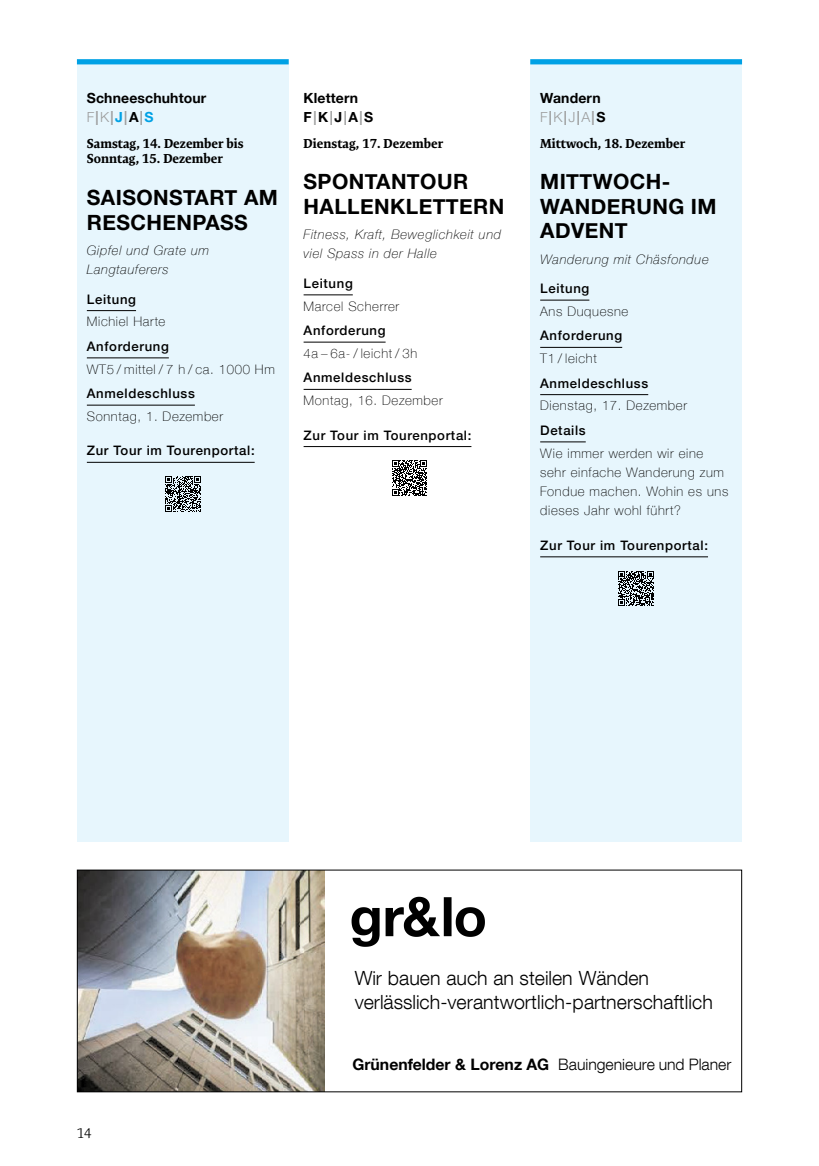
<style>
.page{position:relative;width:819px;height:1166px;background:#fff}
.page>*{position:absolute;margin:0;border:0;box-sizing:border-box;transform-origin:0 0}
.t1{font:700 21px/24.5px "Helvetica Neue";letter-spacing:.02em;color:#000}
.t2{font:19.6px/23.6px "Helvetica Neue LT Com 45 Lt";color:#000}
.t3{font:15.75px "Helvetica Neue LT Com 45 Lt";color:#000}
.t4{font:700 14px "Helvetica Neue";letter-spacing:.01em;color:#000}
.t5{font:700 14px "Helvetica Neue LT Std";color:#9d9e9e}
.t6{font:700 14px "Helvetica Neue LT Std";color:#000}
.t7{font:300 14px "Helvetica Neue LT Std";color:#9d9e9e}
.t8{font:300 14px "Expo Serif Pro";color:#000}
.t9{font:100 13.12px/19.2px "Helvetica Neue";letter-spacing:.05em;color:#000}
.t10{font:500 13.12px "Helvetica Neue";letter-spacing:.05em;color:#000}
.t11{font:italic 100 13.12px/19.2px "Helvetica Neue";letter-spacing:.05em;color:#000}
.t12{font:700 13.12px/15.8px "Expo Serif Pro";color:#000}
.t13{font:500 13.12px "Helvetica Neue LT Std";letter-spacing:.05em;color:#000}
.s1{font-weight:300}
.s2{color:#00a1e5}
.s3{color:#000}
.s4{color:#9d9e9e}
.s5{font-weight:700}
.s6{font-weight:700;color:#000}
.s7{font-family:"Helvetica Neue LT Com 55 Roman";font-weight:700}
</style>
<div class="page">
<div style="left:77px;top:59px;width:212px;height:783px;background:#e7f6fd"></div>
<hr style="left:87px;top:310px;width:49px;height:1px;background:#000">
<hr style="left:87px;top:357px;width:82px;height:1px;background:#000">
<hr style="left:87px;top:405px;width:108px;height:1px;background:#000">
<hr style="left:87px;top:462px;width:168px;height:1px;background:#000">
<svg style="left:165px;top:476px;width:35px;height:35px"></svg>
<hr style="left:303px;top:294px;width:50px;height:1px;background:#000">
<hr style="left:303px;top:342px;width:82px;height:1px;background:#000">
<hr style="left:303px;top:389px;width:108px;height:1px;background:#000">
<hr style="left:303px;top:446px;width:168px;height:1px;background:#000">
<svg style="left:392px;top:460px;width:35px;height:36px"></svg>
<div style="left:530px;top:59px;width:212px;height:783px;background:#e7f6fd"></div>
<hr style="left:540px;top:300px;width:49px;height:1px;background:#000">
<hr style="left:540px;top:347px;width:82px;height:1px;background:#000">
<hr style="left:540px;top:394px;width:108px;height:1px;background:#000">
<hr style="left:540px;top:441px;width:45px;height:1px;background:#000">
<hr style="left:540px;top:556px;width:168px;height:1px;background:#000">
<svg style="left:618px;top:571px;width:35px;height:35px"></svg>
<div style="left:77px;top:59px;width:212px;height:5px;background:#00a1e5"></div>
<div style="left:530px;top:59px;width:212px;height:5px;background:#00a1e5"></div>
<img style="left:79px;top:872px;width:245px;height:218px">
<svg style="left:351px;top:897px;width:134px;height:50px"></svg>
<div style="left:77px;top:870px;width:665px;height:222px;border:1px solid #000"></div>
<p class="t4" style="left:87px;top:87px;width:121px">Schneeschuhtour</p>
<p class="t5" style="left:87px;top:108px;width:68px"><span class="s1">F</span>|<span class="s1">K</span>|<span class="s2">J</span>|<span class="s3">A</span>|<span class="s2">S</span></p>
<p class="t12" style="left:87px;top:135px;width:158px">Samstag, 14. Dezember bis<br>Sonntag, 15. Dezember</p>
<h1 class="t1" style="left:87px;top:186px;width:192px">SAISONSTART AM<br>RESCHENPASS</h1>
<p class="t11" style="left:87px;top:240px;width:124px">Gipfel und Grate um<br>Langtauferers</p>
<p class="t10" style="left:87px;top:288px;width:51px">Leitung</p>
<p class="t9" style="left:87px;top:311px;width:80px">Michiel Harte</p>
<p class="t10" style="left:87px;top:336px;width:83px">Anforderung</p>
<p class="t9" style="left:87px;top:359px;width:189px">WT5 / mittel / 7 h / ca. 1000 Hm</p>
<p class="t10" style="left:87px;top:383px;width:109px">Anmeldeschluss</p>
<p class="t9" style="left:87px;top:406px;width:138px">Sonntag, 1. Dezember</p>
<p class="t13" style="left:87px;top:443px;width:169px">Zur Tour im Tourenportal:</p>
<p class="t4" style="left:303px;top:87px;width:56px">Klettern</p>
<p class="t6" style="left:303px;top:108px;width:71px">F<span class="s4">|</span>K<span class="s4">|</span>J<span class="s4">|</span>A<span class="s4">|</span>S</p>
<p class="t12" style="left:303px;top:135px;width:141px">Dienstag, 17. Dezember</p>
<h1 class="t1" style="left:303px;top:170px;width:202px">SPONTANTOUR<br>HALLENKLETTERN</h1>
<p class="t11" style="left:303px;top:224px;width:199px">Fitness, Kraft, Beweglichkeit und viel Spass in der Halle</p>
<p class="t10" style="left:303px;top:273px;width:51px">Leitung</p>
<p class="t9" style="left:303px;top:296px;width:97px">Marcel Scherrer</p>
<p class="t10" style="left:303px;top:320px;width:83px">Anforderung</p>
<p class="t9" style="left:303px;top:343px;width:115px">4a – 6a- / leicht / 3h</p>
<p class="t10" style="left:303px;top:367px;width:109px">Anmeldeschluss</p>
<p class="t9" style="left:303px;top:390px;width:141px">Montag, 16. Dezember</p>
<p class="t13" style="left:303px;top:427px;width:169px">Zur Tour im Tourenportal:</p>
<p class="t4" style="left:540px;top:87px;width:62px">Wandern</p>
<p class="t7" style="left:540px;top:108px;width:67px">F<span class="s5">|</span>K<span class="s5">|</span>J<span class="s5">|</span>A<span class="s5">|</span><span class="s6">S</span></p>
<p class="t12" style="left:540px;top:135px;width:147px">Mittwoch, 18. Dezember</p>
<h1 class="t1" style="left:540px;top:170px;width:178px">MITTWOCH-<br>WANDERUNG IM<br>ADVENT</h1>
<p class="t11" style="left:540px;top:249px;width:170px">Wanderung mit Chäsfondue</p>
<p class="t10" style="left:540px;top:278px;width:51px">Leitung</p>
<p class="t9" style="left:540px;top:301px;width:90px">Ans Duquesne</p>
<p class="t10" style="left:540px;top:325px;width:83px">Anforderung</p>
<p class="t9" style="left:540px;top:348px;width:58px">T1 / leicht</p>
<p class="t10" style="left:540px;top:372px;width:109px">Anmeldeschluss</p>
<p class="t9" style="left:540px;top:395px;width:148px">Dienstag, 17. Dezember</p>
<p class="t10" style="left:540px;top:420px;width:47px">Details</p>
<p class="t9" style="left:540px;top:443px;width:190px">Wie immer werden wir eine sehr einfache Wanderung zum<br>Fondue machen. Wohin es uns dieses Jahr wohl führt?</p>
<p class="t13" style="left:540px;top:537px;width:169px">Zur Tour im Tourenportal:</p>
<p class="t8" style="left:77px;top:1124px;width:16px">14</p>
<h2 class="t2" style="left:355px;top:966px;width:359px">Wir bauen auch an steilen Wänden verlässlich-verantwortlich-partnerschaftlich</h2>
<p class="t3" style="left:352px;top:1055px;width:380px"><span class="s7">Grünenfelder &amp; Lorenz AG</span> Bauingenieure und Planer</p>
</div>
